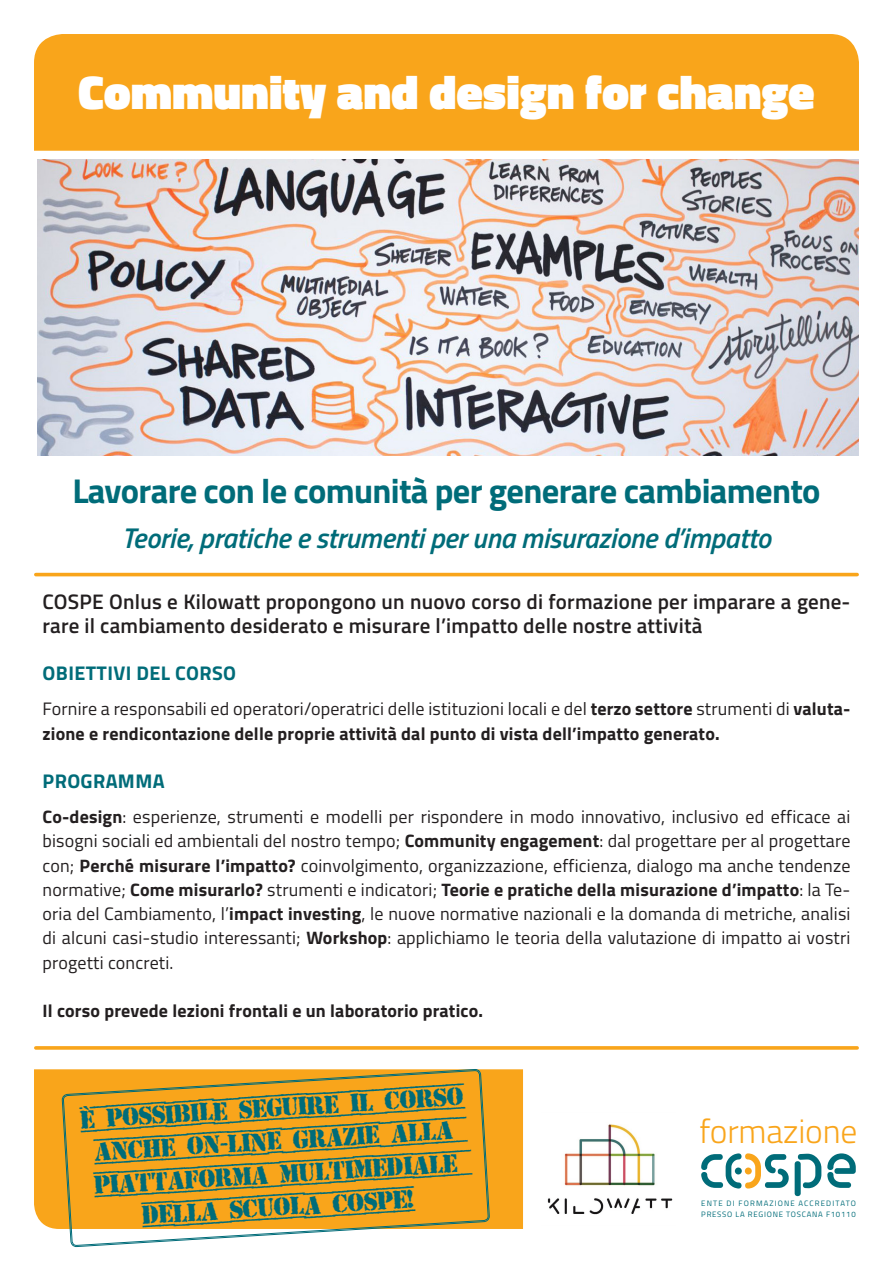
<style>
.page{position:relative;width:893px;height:1263px;background:#fff}
.page>*{position:absolute;margin:0;border:0;box-sizing:border-box;transform-origin:0 0}
.t1{font:900 48px "Titillium Web";color:#fff}
.t2{font:700 34.5px "Titillium Web";letter-spacing:-.02em;color:#006c79}
.t3{font:300 33.6px "Titillium Web";letter-spacing:-.005em;color:#f9a51b}
.t4{font:italic 600 28.5px "Titillium Web";letter-spacing:-.01em;color:#006c79}
.t5{font:26.1px "Top Secret";color:#006c79}
.t6{font:600 21px/24.3px "Titillium Web";letter-spacing:.01em;color:#231f20}
.t7{font:700 19.8px "Titillium Web";letter-spacing:.02em;color:#006c79}
.t8{font:18px/24.3px "Titillium Web";letter-spacing:.01em;color:#231f20;text-align:justify}
.t9{font:700 18px/24.3px "Titillium Web";letter-spacing:.01em;color:#231f20}
.t10{font:7.8px/10.2px "Titillium Web";letter-spacing:.095em;color:#006c79}
.s1{font-weight:400}
.s2{font-weight:700}
</style>
<div class="page">
<div style="left:34px;top:34px;width:825px;height:117px;background:#f9a51b"></div>
<svg style="left:795px;top:1154px;width:26px;height:42px"></svg>
<svg style="left:827px;top:1153px;width:29px;height:35px"></svg>
<svg style="left:701px;top:1153px;width:88px;height:35px"></svg>
<div style="left:34px;top:1069px;width:489px;height:160px;background:#f9a51b"></div>
<img style="left:38px;top:159px;width:821px;height:296px">
<hr style="left:36px;top:573px;width:821px;height:3px;background:#f9a51b">
<svg style="left:36px;top:1046px;width:821px;height:4px;background:#f9ad31"></svg>
<img style="left:547px;top:1124px;width:126px;height:91px">
<svg style="left:63px;top:1046px;width:425px;height:202px"></svg>
<p class="t1" style="left:78px;top:57px;width:738px">Community and design for change</p>
<p class="t2" style="left:72px;top:464px;width:750px">Lavorare con le comunità per generare cambiamento</p>
<p class="t4" style="left:122px;top:516px;width:651px">Teorie, pratiche e strumenti per una misurazione d’impatto</p>
<p class="t6" style="left:43px;top:588px;width:809px">COSPE Onlus e Kilowatt propongono un nuovo corso di formazione per imparare a gene&shy;rare il cambiamento desiderato e misurare l’impatto delle nostre attività</p>
<p class="t7" style="left:43px;top:658px;width:195px">OBIETTIVI DEL CORSO</p>
<p class="t9" style="left:43px;top:696px;width:809px"><span class="s1">Fornire a responsabili ed operatori/operatrici delle istituzioni locali e del</span> terzo settore <span class="s1">strumenti di</span> valuta&shy;zione e rendicontazione delle proprie attività dal punto di vista dell’impatto generato.</p>
<p class="t7" style="left:43px;top:766px;width:124px">PROGRAMMA</p>
<p class="t8" style="left:43px;top:803px;width:809px"><span class="s2">Co-design</span>: esperienze, strumenti e modelli per rispondere in modo innovativo, inclusivo ed efficace ai bisogni sociali ed ambientali del nostro tempo; <span class="s2">Community engagement</span>: dal progettare per al progettare con; <span class="s2">Perché misurare l’impatto?</span> coinvolgimento, organizzazione, efficienza, dialogo ma anche tendenze normative; <span class="s2">Come misurarlo?</span> strumenti e indicatori; <span class="s2">Teorie e pratiche della misurazione d’impatto</span>: la Te&shy;oria del Cambiamento, l’<span class="s2">impact investing</span>, le nuove normative nazionali e la domanda di metriche, analisi di alcuni casi-studio interessanti; <span class="s2">Workshop</span>: applichiamo le teoria della valutazione di impatto ai vostri progetti concreti.</p>
<p class="t9" style="left:43px;top:998px;width:442px">Il corso prevede lezioni frontali e un laboratorio pratico.</p>
<p class="t5" style="left:80px;top:1107px;width:386px;rotate:-4deg">È POSSIBILE SEGUIRE IL CORSO</p>
<p class="t5" style="left:94px;top:1140px;width:361px;rotate:-4deg">ANCHE ON-LINE GRAZIE ALLA</p>
<p class="t5" style="left:93px;top:1173px;width:367px;rotate:-4deg">PIATTAFORMA MULTIMEDIALE</p>
<p class="t5" style="left:141px;top:1203px;width:274px;rotate:-4deg">DELLA SCUOLA COSPE!</p>
<p class="t3" style="left:699px;top:1107px;width:160px">formazione</p>
<p class="t10" style="left:701px;top:1198px;width:156px">ENTE DI FORMAZIONE ACCREDITATO<br>PRESSO LA REGIONE TOSCANA F10110</p>
</div>
